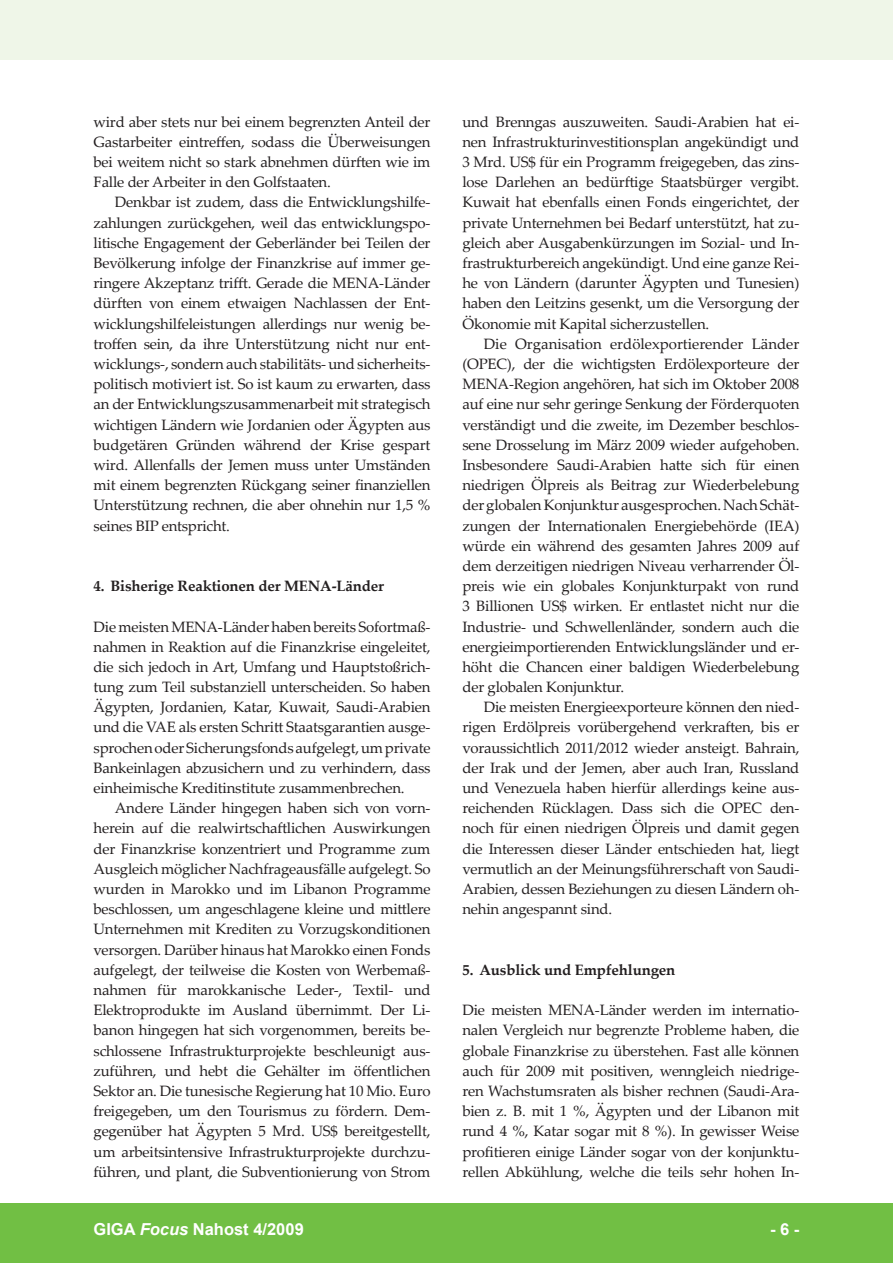
<style>
.page{position:relative;width:893px;height:1263px;background:#fff}
.page>*{position:absolute;margin:0;border:0;box-sizing:border-box;transform-origin:0 0}
.t1{font:700 16.5px "Arial";color:#fff}
.foc__text_fliesstext{font:15px/20.2px "Palatino Linotype";letter-spacing:-.015em;color:#231f20;text-align:justify}
.foc__text_1__absatz{font:15px/20.2px "Palatino Linotype";letter-spacing:-.015em;color:#231f20;text-align:justify}
.foc__text_ueberschri{font:700 15px "Palatino Linotype";letter-spacing:-.01em;color:#231f20}
.s1{font-style:italic}
</style>
<div class="page">
<div style="left:0;top:1203px;width:893px;height:60px;background:#71bf44"></div>
<div style="left:0;top:0;width:893px;height:60px;background:#eff6e8"></div>
<p class="foc__text_1__absatz" style="left:94px;top:111px;width:338px">wird aber stets nur bei einem begrenzten Anteil der Gastarbeiter eintreffen, sodass die Überweisungen bei weitem nicht so stark abnehmen dürften wie im Falle der Arbeiter in den Golfstaaten.</p>
<p class="foc__text_fliesstext" style="left:94px;top:191px;width:339px;text-indent:21px">Denkbar ist zudem, dass die Entwicklungshilfe&shy;zahlungen zurückgehen, weil das entwicklungspo&shy;litische Engagement der Geberländer bei Teilen der Bevölkerung infolge der Finanzkrise auf immer ge&shy;ringere Akzeptanz trifft. Gerade die MENA-Länder dürften von einem etwaigen Nachlassen der Ent&shy;wicklungshilfeleistungen allerdings nur wenig be&shy;troffen sein, da ihre Unterstützung nicht nur ent&shy;wicklungs-, sondern auch stabilitäts- und sicherheits&shy;politisch motiviert ist. So ist kaum zu erwarten, dass an der Entwicklungszusammenarbeit mit strategisch wichtigen Ländern wie Jordanien oder Ägypten aus budgetären Gründen während der Krise gespart wird. Allenfalls der Jemen muss unter Umständen mit einem begrenzten Rückgang seiner finanziellen Unterstützung rechnen, die aber ohnehin nur 1,5 % seines BIP entspricht.</p>
<p class="foc__text_ueberschri" style="left:94px;top:575px;width:292px">4. Bisherige Reaktionen der MENA-Länder</p>
<p class="foc__text_1__absatz" style="left:94px;top:616px;width:338px">Die meisten MENA-Länder haben bereits Sofort-maß&shy;nahmen in Reaktion auf die Finanzkrise einge-leitet, die sich jedoch in Art, Umfang und Haupt-stoßrich&shy;tung zum Teil substanziell unterscheiden. So haben Ägypten, Jordanien, Katar, Kuwait, Saudi-Arabien und die VAE als ersten Schritt Staatsgaran-tien ausge&shy;sprochen oder Sicherungsfonds aufgelegt, um private Bankeinlagen abzusichern und zu verhindern, dass einheimische Kreditinstitute zusammenbrechen.</p>
<p class="foc__text_fliesstext" style="left:94px;top:797px;width:339px;text-indent:21px">Andere Länder hingegen haben sich von vorn&shy;herein auf die realwirtschaftlichen Auswirkungen der Finanzkrise konzentriert und Programme zum Ausgleich möglicher Nachfrageausfälle aufgelegt. So wurden in Marokko und im Libanon Programme beschlossen, um angeschlagene kleine und mittlere Unternehmen mit Krediten zu Vorzugskonditionen versorgen. Darüber hinaus hat Marokko einen Fonds aufgelegt, der teilweise die Kosten von Werbemaß&shy;nahmen für marokkanische Leder-, Textil- und Elektroprodukte im Ausland übernimmt. Der Li&shy;banon hingegen hat sich vorgenommen, bereits be&shy;schlossene Infrastrukturprojekte beschleunigt aus&shy;zuführen, und hebt die Gehälter im öffentlichen Sektor an. Die tunesische Regierung hat 10 Mio. Euro freigegeben, um den Tourismus zu fördern. Dem&shy;gegenüber hat Ägypten 5 Mrd. US$ bereitgestellt, um arbeitsintensive Infrastrukturprojekte durchzu&shy;führen, und plant, die Subventionierung von Strom</p>
<p class="foc__text_fliesstext" style="left:462px;top:111px;width:338px">und Brenngas auszuweiten. Saudi-Arabien hat ei&shy;nen Infrastrukturinvestitionsplan angekündigt und 3 Mrd. US$ für ein Programm freigegeben, das zins&shy;lose Darlehen an bedürftige Staatsbürger vergibt.<br>Kuwait hat ebenfalls einen Fonds eingerichtet, der private Unternehmen bei Bedarf unterstützt, hat zu&shy;gleich aber Ausgabenkürzungen im Sozial- und In&shy;frastrukturbereich angekündigt. Und eine ganze Rei&shy;he von Ländern (darunter Ägypten und Tunesien) haben den Leitzins gesenkt, um die Versorgung der Ökonomie mit Kapital sicherzustellen.</p>
<p class="foc__text_fliesstext" style="left:462px;top:333px;width:339px;text-indent:21px">Die Organisation erdölexportierender Länder (OPEC), der die wichtigsten Erdölexporteure der MENA-Region angehören, hat sich im Oktober 2008 auf eine nur sehr geringe Senkung der Förderquoten verständigt und die zweite, im Dezember beschlos&shy;sene Drosselung im März 2009 wieder aufgehoben.<br>Insbesondere Saudi-Arabien hatte sich für einen niedrigen Ölpreis als Beitrag zur Wiederbelebung der globalen Konjunktur ausgesprochen. Nach Schät&shy;zungen der Internationalen Energiebehörde (IEA) würde ein während des gesamten Jahres 2009 auf dem derzeitigen niedrigen Niveau verharrender Öl&shy;preis wie ein globales Konjunkturpakt von rund 3 Billionen US$ wirken. Er entlastet nicht nur die Industrie- und Schwellenländer, sondern auch die energieimportierenden Entwicklungsländer und er&shy;höht die Chancen einer baldigen Wiederbelebung der globalen Konjunktur.</p>
<p class="foc__text_fliesstext" style="left:462px;top:696px;width:339px;text-indent:21px">Die meisten Energieexporteure können den nied&shy;rigen Erdölpreis vorübergehend verkraften, bis er voraussichtlich 2011/2012 wieder ansteigt. Bahrain, der Irak und der Jemen, aber auch Iran, Russland und Venezuela haben hierfür allerdings keine aus&shy;reichenden Rücklagen. Dass sich die OPEC den&shy;noch für einen niedrigen Ölpreis und damit gegen die Interessen dieser Länder entschieden hat, liegt vermutlich an der Meinungsführerschaft von Saudi-Arabien, dessen Beziehungen zu diesen Ländern oh&shy;nehin angespannt sind.</p>
<p class="foc__text_ueberschri" style="left:462px;top:959px;width:214px">5. Ausblick und Empfehlungen</p>
<p class="foc__text_1__absatz" style="left:462px;top:999px;width:338px">Die meisten MENA-Länder werden im internatio&shy;nalen Vergleich nur begrenzte Probleme haben, die globale Finanzkrise zu überstehen. Fast alle können auch für 2009 mit positiven, wenngleich niedrige&shy;ren Wachstumsraten als bisher rechnen (Saudi-Ara&shy;bien z. B. mit 1 %, Ägypten und der Libanon mit rund 4 %, Katar sogar mit 8 %). In gewisser Weise profitieren einige Länder sogar von der konjunktu&shy;rellen Abkühlung, welche die teils sehr hohen In-</p>
<p class="t1" style="left:94px;top:1218px;width:212px">GIGA <span class="s1">Focus</span> Nahost 4/2009</p>
<p class="t1" style="left:770px;top:1218px;width:31px">- -</p>
</div>
